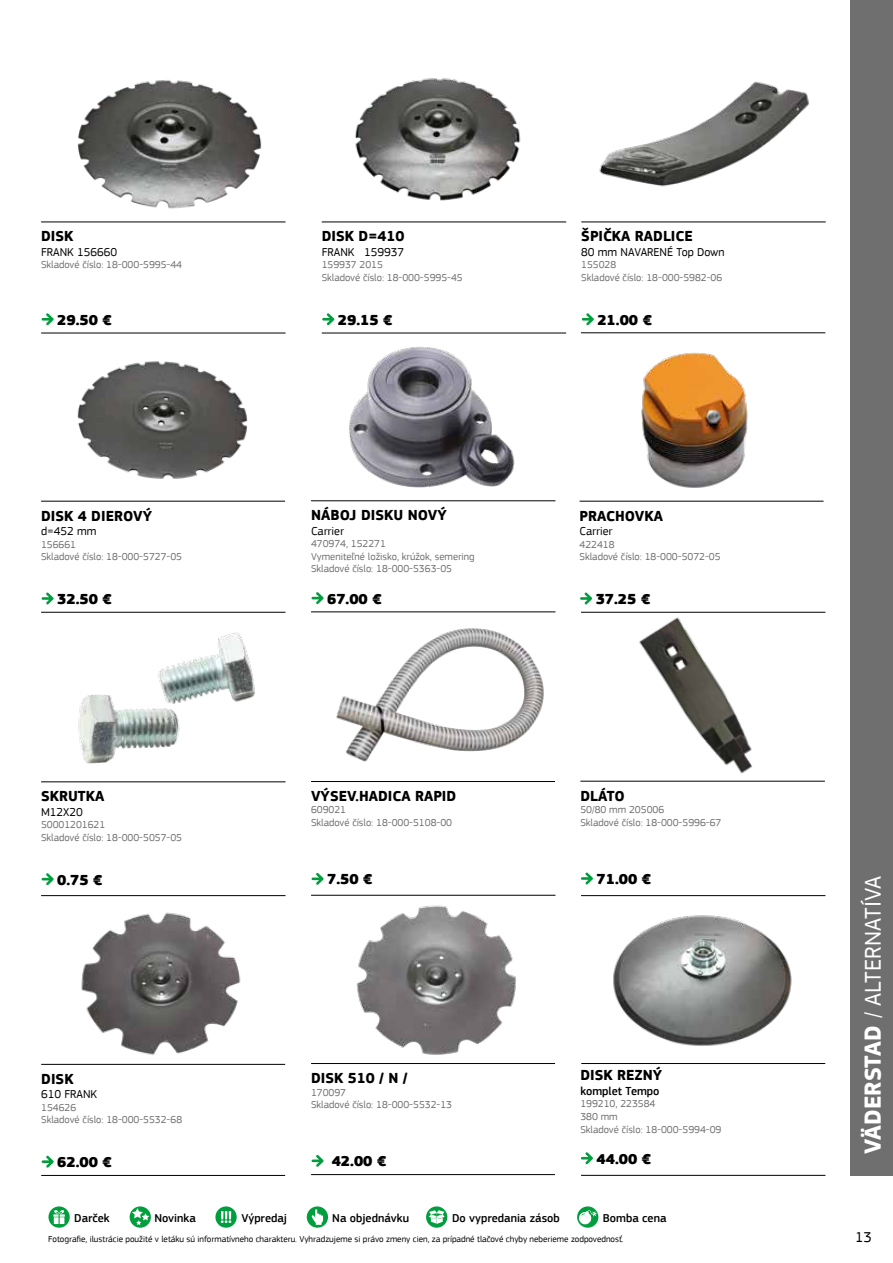
<style>
.page{position:relative;width:893px;height:1263px;background:#fff}
.page>*{position:absolute;margin:0;border:0;box-sizing:border-box;transform-origin:0 0}
.t1{font:24px "PF Square Sans Pro";color:#fff}
.t2{font:700 15px "PF Square Sans Pro";color:#000}
.t3{font:900 15px "PF Square Sans Pro";color:#000}
.t4{font:15px "PF Square Sans Pro";color:#000}
.t5{font:500 12px "PF Square Sans Pro";color:#000}
.t6{font:12px "PF Square Sans Pro";color:#000}
.t7{font:12px "PF Square Sans Pro";color:#020203}
.t8{font:10.5px/12.6px "PF Square Sans Pro";color:#706f6f}
.t9{font:9px "PF Square Sans Pro";color:#000}
.s1{font-weight:700}
</style>
<div class="page">
<hr style="left:581px;top:332px;width:244px;height:1px;background:#000">
<img style="left:599px;top:81px;width:210px;height:106px">
<img style="left:613px;top:915px;width:179px;height:131px">
<hr style="left:41px;top:501px;width:244px;height:1px;background:#000">
<hr style="left:41px;top:612px;width:245px;height:1px;background:#000">
<hr style="left:41px;top:895px;width:245px;height:1px;background:#000">
<svg style="left:42px;top:592px;width:12px;height:12px"></svg>
<img style="left:77px;top:361px;width:171px;height:118px">
<hr style="left:41px;top:781px;width:245px;height:1px;background:#000">
<img style="left:78px;top:632px;width:177px;height:132px">
<svg style="left:42px;top:873px;width:12px;height:12px"></svg>
<hr style="left:311px;top:611px;width:244px;height:1px;background:#000">
<hr style="left:311px;top:895px;width:244px;height:1px;background:#000">
<hr style="left:311px;top:500px;width:244px;height:1px;background:#000">
<svg style="left:312px;top:592px;width:12px;height:12px"></svg>
<img style="left:349px;top:346px;width:166px;height:142px">
<hr style="left:311px;top:781px;width:244px;height:1px;background:#000">
<svg style="left:312px;top:873px;width:12px;height:12px"></svg>
<img style="left:336px;top:628px;width:208px;height:134px">
<img style="left:641px;top:352px;width:107px;height:136px">
<hr style="left:580px;top:501px;width:243px;height:1px;background:#000">
<hr style="left:581px;top:612px;width:244px;height:1px;background:#000">
<hr style="left:581px;top:895px;width:244px;height:1px;background:#000">
<hr style="left:581px;top:1175px;width:244px;height:1px;background:#000">
<svg style="left:580px;top:592px;width:12px;height:12px"></svg>
<hr style="left:580px;top:781px;width:245px;height:1px;background:#000">
<svg style="left:581px;top:872px;width:12px;height:12px"></svg>
<svg style="left:581px;top:1152px;width:12px;height:12px"></svg>
<img style="left:626px;top:611px;width:151px;height:171px">
<div style="left:850px;top:0;width:43px;height:1176px;background:#706f6f"></div>
<img style="left:77px;top:80px;width:185px;height:129px">
<hr style="left:41px;top:222px;width:245px;height:1px;background:#000">
<hr style="left:41px;top:333px;width:245px;height:1px;background:#000">
<svg style="left:42px;top:313px;width:12px;height:12px"></svg>
<hr style="left:322px;top:222px;width:244px;height:1px;background:#000">
<hr style="left:581px;top:222px;width:245px;height:1px;background:#000">
<svg style="left:322px;top:313px;width:12px;height:12px"></svg>
<svg style="left:582px;top:313px;width:12px;height:12px"></svg>
<hr style="left:322px;top:333px;width:244px;height:1px;background:#000">
<img style="left:355px;top:78px;width:166px;height:123px">
<hr style="left:311px;top:1063px;width:244px;height:1px;background:#000">
<hr style="left:581px;top:1063px;width:244px;height:1px;background:#000">
<hr style="left:311px;top:1174px;width:244px;height:1px;background:#000">
<svg style="left:312px;top:1155px;width:12px;height:12px"></svg>
<img style="left:356px;top:905px;width:160px;height:150px">
<hr style="left:41px;top:1064px;width:244px;height:1px;background:#000">
<hr style="left:41px;top:1175px;width:244px;height:1px;background:#000">
<svg style="left:42px;top:1155px;width:12px;height:12px"></svg>
<img style="left:41px;top:912px;width:238px;height:153px">
<svg style="left:48px;top:1206px;width:22px;height:22px"></svg>
<svg style="left:130px;top:1206px;width:21px;height:22px"></svg>
<svg style="left:132px;top:1208px;width:17px;height:17px"></svg>
<svg style="left:215px;top:1206px;width:22px;height:22px"></svg>
<svg style="left:307px;top:1206px;width:21px;height:22px"></svg>
<svg style="left:426px;top:1206px;width:21px;height:22px"></svg>
<svg style="left:577px;top:1206px;width:21px;height:22px"></svg>
<svg style="left:578px;top:1210px;width:19px;height:15px"></svg>
<h2 class="t2" style="left:41px;top:227px;width:34px">DISK</h2>
<p class="t7" style="left:41px;top:245px;width:78px">FRANK 156660</p>
<p class="t8" style="left:41px;top:259px;width:143px">Skladové číslo: 18-000-5995-44</p>
<h2 class="t3" style="left:57px;top:311px;width:56px">29.50 €</h2>
<h2 class="t2" style="left:41px;top:507px;width:113px">DISK 4 DIEROVÝ</h2>
<p class="t6" style="left:41px;top:524px;width:57px">d=452 mm</p>
<p class="t8" style="left:41px;top:538px;width:143px">156661<br>Skladové číslo: 18-000-5727-05</p>
<h2 class="t3" style="left:57px;top:590px;width:56px">32.50 €</h2>
<h2 class="t2" style="left:41px;top:787px;width:65px">SKRUTKA</h2>
<p class="t6" style="left:41px;top:805px;width:43px">M12X20</p>
<p class="t8" style="left:41px;top:818px;width:143px">50001201621<br>Skladové číslo: 18-000-5057-05</p>
<h2 class="t3" style="left:57px;top:870px;width:47px">0.75 €</h2>
<h2 class="t2" style="left:41px;top:1070px;width:34px">DISK</h2>
<p class="t6" style="left:41px;top:1087px;width:58px">610 FRANK</p>
<p class="t8" style="left:41px;top:1101px;width:143px">154626<br>Skladové číslo: 18-000-5532-68</p>
<h2 class="t3" style="left:57px;top:1153px;width:56px">62.00 €</h2>
<h2 class="t2" style="left:322px;top:227px;width:84px">DISK D=410</h2>
<p class="t6" style="left:322px;top:245px;width:84px">FRANK 159937</p>
<p class="t8" style="left:322px;top:259px;width:143px">159937 2015<br>Skladové číslo: 18-000-5995-45</p>
<h2 class="t2" style="left:581px;top:227px;width:113px">ŠPIČKA RADLICE</h2>
<p class="t6" style="left:581px;top:245px;width:145px">80 mm NAVARENÉ Top Down</p>
<p class="t8" style="left:581px;top:259px;width:143px">155028<br>Skladové číslo: 18-000-5982-06</p>
<h2 class="t3" style="left:338px;top:310px;width:56px">29.15 €</h2>
<h2 class="t3" style="left:597px;top:310px;width:56px">21.00 €</h2>
<h2 class="t2" style="left:311px;top:506px;width:137px">NÁBOJ DISKU NOVÝ</h2>
<p class="t6" style="left:311px;top:524px;width:34px">Carrier</p>
<p class="t8" style="left:311px;top:537px;width:165px">470974, 152271<br>Vymeniteľné ložisko, krúžok, semering<br>Skladové číslo: 18-000-5363-05</p>
<h2 class="t3" style="left:327px;top:589px;width:56px">67.00 €</h2>
<h2 class="t2" style="left:580px;top:507px;width:85px">PRACHOVKA</h2>
<p class="t6" style="left:580px;top:524px;width:34px">Carrier</p>
<p class="t8" style="left:580px;top:538px;width:143px">422418<br>Skladové číslo: 18-000-5072-05</p>
<h2 class="t3" style="left:596px;top:590px;width:56px">37.25 €</h2>
<h2 class="t2" style="left:311px;top:787px;width:147px">VÝSEV.HADICA RAPID</h2>
<p class="t8" style="left:311px;top:804px;width:143px">609021<br>Skladové číslo: 18-000-5108-00</p>
<h2 class="t2" style="left:580px;top:787px;width:46px">DLÁTO</h2>
<p class="t8" style="left:580px;top:803px;width:143px">50/80 mm 205006<br>Skladové číslo: 18-000-5996-67</p>
<h2 class="t3" style="left:327px;top:870px;width:47px">7.50 €</h2>
<h2 class="t3" style="left:596px;top:870px;width:56px">71.00 €</h2>
<h2 class="t2" style="left:311px;top:1069px;width:98px">DISK 510 / N /</h2>
<p class="t8" style="left:311px;top:1086px;width:143px">170097<br>Skladové číslo: 18-000-5532-13</p>
<h2 class="t2" style="left:580px;top:1066px;width:83px">DISK REZNÝ</h2>
<p class="t5" style="left:580px;top:1084px;width:81px">komplet Tempo</p>
<p class="t8" style="left:580px;top:1097px;width:143px">199210, 223584<br>380 mm<br>Skladové číslo: 18-000-5994-09</p>
<h2 class="t3" style="left:332px;top:1152px;width:56px">42.00 €</h2>
<h2 class="t3" style="left:596px;top:1149px;width:56px">44.00 €</h2>
<h1 class="t1" style="left:859px;top:1154px;width:280px;rotate:-90deg"><span class="s1">VÄDERSTAD</span> / ALTERNATÍVA</h1>
<p class="t5" style="left:74px;top:1210px;width:37px">Darček</p>
<p class="t5" style="left:154px;top:1210px;width:43px">Novinka</p>
<p class="t5" style="left:241px;top:1210px;width:47px">Výpredaj</p>
<p class="t5" style="left:332px;top:1210px;width:78px">Na objednávku</p>
<p class="t5" style="left:452px;top:1211px;width:109px">Do vypredania zásob</p>
<p class="t5" style="left:603px;top:1210px;width:65px">Bomba cena</p>
<p class="t9" style="left:48px;top:1233px;width:577px">Fotografie, ilustrácie použité v letáku sú informatívneho charakteru. Vyhradzujeme si právo zmeny cien, za prípadné tlačové chyby neberieme zodpovednosť.</p>
<h2 class="t4" style="left:855px;top:1228px;width:18px">13</h2>
</div>
